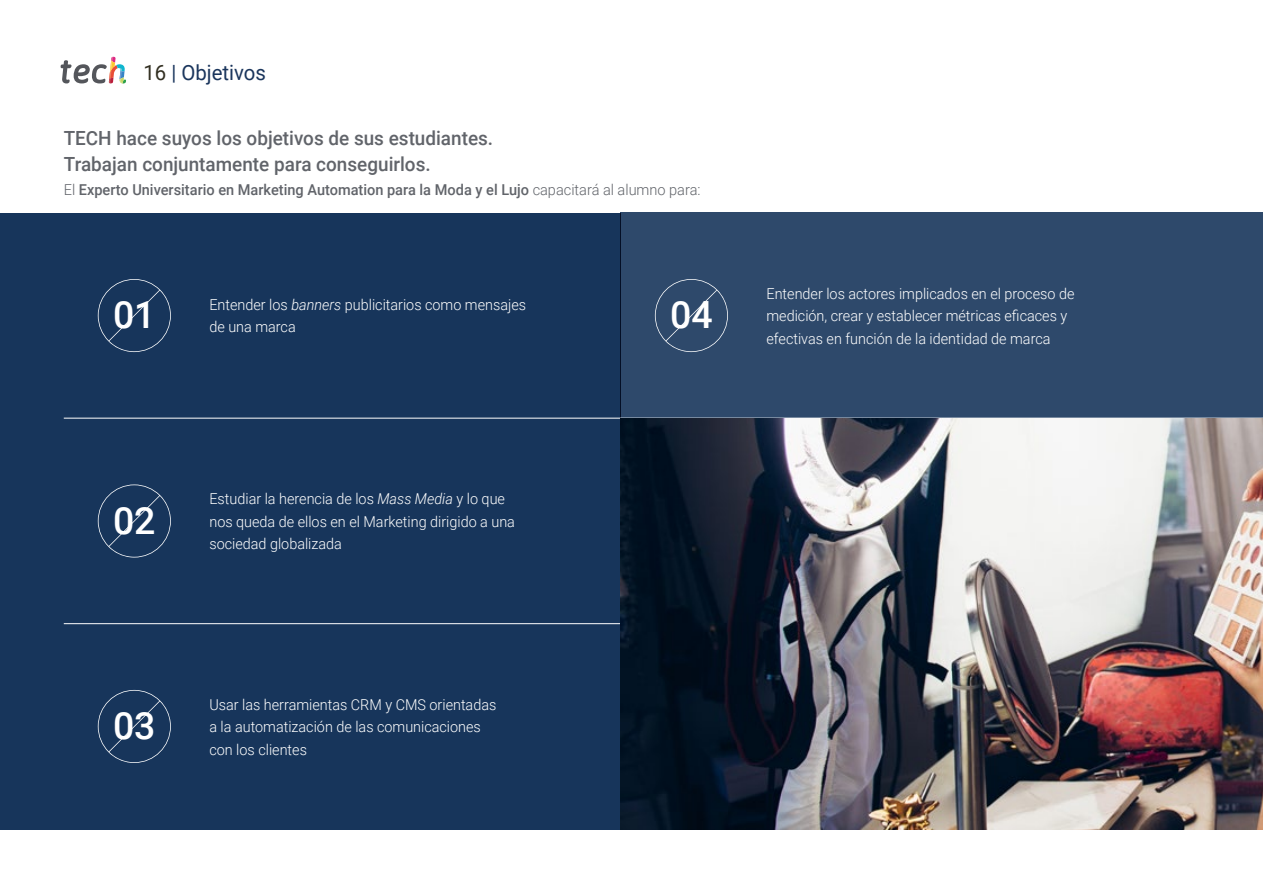
<style>
.page{position:relative;width:1263px;height:893px;background:#fff}
.page>*{position:absolute;margin:0;border:0;box-sizing:border-box;transform-origin:0 0}
.t1{font:500 37.5px "Roboto";color:#fff}
.t2{font:21px "Roboto";color:#1a355c}
.t3{font:500 19.5px/25.5px "Roboto";color:#61646a}
.t4{font:300 15px/22.5px "Roboto";color:#fff;scale:.96 1}
.t5{font:500 15px "Roboto";color:#61646a}
.s1{color:#312e20}
.s2{font-weight:300}
.s3{font-style:italic}
</style>
<div class="page">
<svg style="left:61px;top:57px;width:65px;height:27px"></svg>
<div style="left:0;top:213px;width:621px;height:616px;background:#17355b"></div>
<div style="left:621px;top:213px;width:642px;height:616px;background:#2e496b"></div>
<hr style="left:64px;top:418px;width:1199px;height:1px;background:#fff">
<hr style="left:64px;top:623px;width:1199px;height:1px;background:#fff">
<img style="left:621px;top:418px;width:642px;height:411px">
<svg style="left:98px;top:279px;width:73px;height:73px"></svg>
<svg style="left:98px;top:484px;width:73px;height:73px"></svg>
<svg style="left:98px;top:690px;width:73px;height:73px"></svg>
<svg style="left:655px;top:279px;width:73px;height:73px"></svg>
<h2 class="t2" style="left:144px;top:57px;width:124px"><span class="s1">16</span> | Objetivos</h2>
<h3 class="t3" style="left:64px;top:125px;width:431px">TECH hace suyos los objetivos de sus estudiantes.<br>Trabajan conjuntamente para conseguirlos.</h3>
<p class="t5" style="left:64px;top:179px;width:638px"><span class="s2">El</span> Experto Universitario en Marketing Automation para la Moda y el Lujo <span class="s2">capacitará al alumno para:</span></p>
<h1 class="t1" style="left:113px;top:289px;width:44px">01</h1>
<p class="t4" style="left:209px;top:293px;width:331px">Entender los <span class="s3">banners</span> publicitarios como mensajes</p>
<p class="t4" style="left:209px;top:315px;width:91px">de una marca</p>
<h1 class="t1" style="left:670px;top:289px;width:44px">04</h1>
<p class="t4" style="left:766px;top:282px;width:322px">Entender los actores implicados en el proceso de medición, crear y establecer métricas eficaces y efectivas en función de la identidad de marca</p>
<h1 class="t1" style="left:113px;top:494px;width:44px">02</h1>
<p class="t4" style="left:209px;top:487px;width:320px">Estudiar la herencia de los <span class="s3">Mass Media</span> y lo que nos queda de ellos en el Marketing dirigido a una sociedad globalizada</p>
<h1 class="t1" style="left:113px;top:699px;width:44px">03</h1>
<p class="t4" style="left:209px;top:692px;width:300px">Usar las herramientas CRM y CMS orientadas a la automatización de las comunicaciones con los clientes</p>
</div>
